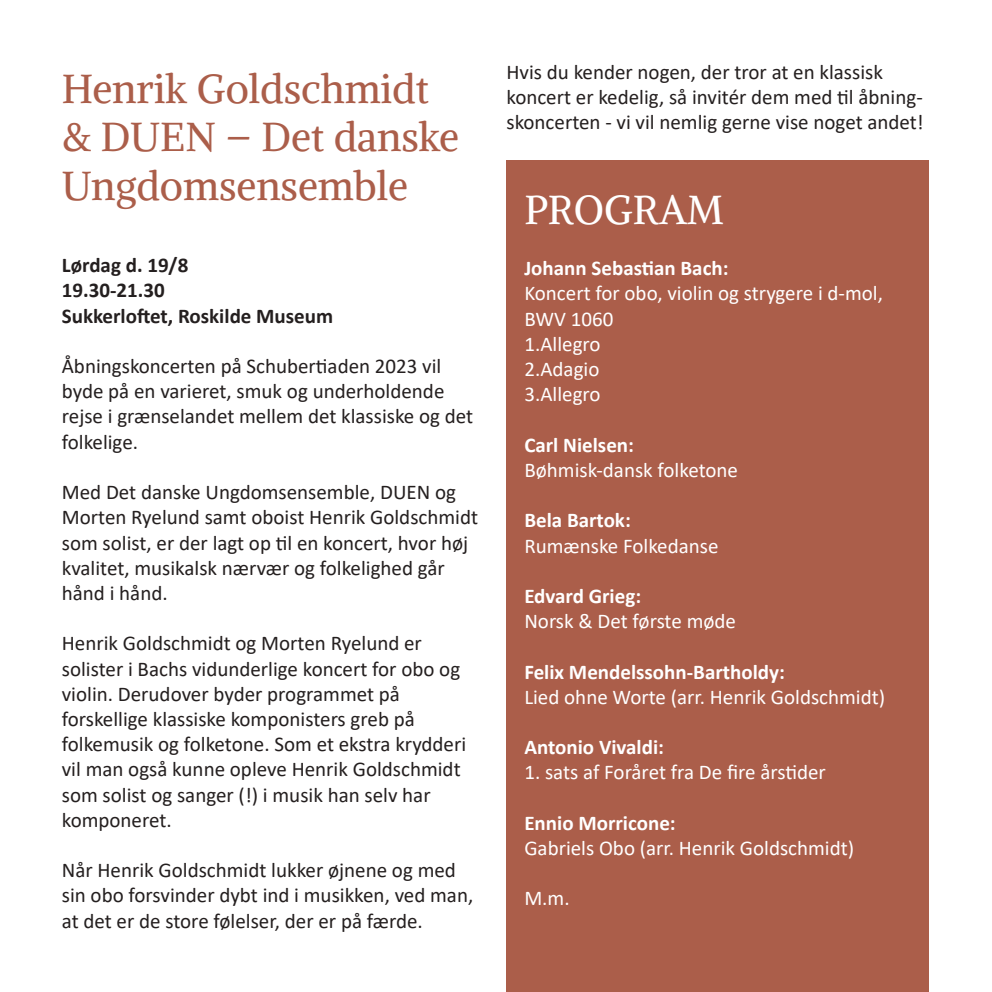
<style>
.page{position:relative;width:992px;height:992px;background:#fff}
.page>*{position:absolute;margin:0;border:0;box-sizing:border-box;transform-origin:0 0}
.t1{font:40.25px/48.3px "Alike";color:#ab5e4a}
.t2{font:40.25px "Alike";color:#fff}
.t3{font:21px/25.2px "Calibri";color:#241f1f}
.t4{font:21px/25.2px "Calibri";color:#fff}
.t5{font:700 21px "Calibri";color:#fff}
.t6{font:700 21px/25.2px "Calibri";color:#241f1f}
</style>
<div class="page">
<div style="left:506px;top:160px;width:423px;height:832px;background:#ab5e4a"></div>
<h1 class="t1" style="left:62px;top:64px;width:399px">Henrik Goldschmidt &amp; DUEN – Det danske<br>Ungdomsensemble</h1>
<p class="t6" style="left:62px;top:252px;width:273px">Lørdag d. 19/8<br>19.30-21.30<br>Sukkerloftet, Roskilde Museum</p>
<p class="t3" style="left:62px;top:353px;width:413px">Åbningskoncerten på Schubertiaden 2023 vil byde på en varieret, smuk og underholdende rejse i grænselandet mellem det klassiske og det folkelige.</p>
<p class="t3" style="left:62px;top:479px;width:418px">Med Det danske Ungdomsensemble, DUEN og Morten Ryelund samt oboist Henrik Goldschmidt som solist, er der lagt op til en koncert, hvor høj kvalitet, musikalsk nærvær og folkelighed går hånd i hånd.</p>
<p class="t3" style="left:62px;top:630px;width:406px">Henrik Goldschmidt og Morten Ryelund er solister i Bachs vidunderlige koncert for obo og violin. Derudover byder programmet på forskellige klassiske komponisters greb på folkemusik og folketone. Som et ekstra krydderi vil man også kunne opleve Henrik Goldschmidt som solist og sanger (!) i musik han selv har komponeret.</p>
<p class="t3" style="left:62px;top:857px;width:413px">Når Henrik Goldschmidt lukker øjnene og med sin obo forsvinder dybt ind i musikken, ved man, at det er de store følelser, der er på færde.</p>
<p class="t3" style="left:506px;top:59px;width:419px">Hvis du kender nogen, der tror at en klassisk koncert er kedelig, så invitér dem med til åbning&shy;skoncerten - vi vil nemlig gerne vise noget andet!</p>
<h1 class="t2" style="left:524px;top:184px;width:201px">PROGRAM</h1>
<p class="t5" style="left:524px;top:253px;width:206px">Johann Sebastian Bach:</p>
<p class="t4" style="left:524px;top:280px;width:360px">Koncert for obo, violin og strygere i d-mol,<br>BWV 1060<br>1.Allegro<br>2.Adagio<br>3.Allegro</p>
<p class="t5" style="left:524px;top:430px;width:111px">Carl Nielsen:</p>
<p class="t4" style="left:524px;top:457px;width:215px">Bøhmisk-dansk folketone</p>
<p class="t5" style="left:524px;top:505px;width:108px">Bela Bartok:</p>
<p class="t4" style="left:524px;top:532px;width:196px">Rumænske Folkedanse</p>
<p class="t5" style="left:524px;top:581px;width:118px">Edvard Grieg:</p>
<p class="t4" style="left:524px;top:608px;width:213px">Norsk &amp; Det første møde</p>
<p class="t5" style="left:524px;top:657px;width:262px">Felix Mendelssohn-Bartholdy:</p>
<p class="t4" style="left:524px;top:683px;width:362px">Lied ohne Worte (arr. Henrik Goldschmidt)</p>
<p class="t5" style="left:524px;top:732px;width:141px">Antonio Vivaldi:</p>
<p class="t4" style="left:524px;top:759px;width:303px">1. sats af Foråret fra De fire årstider</p>
<p class="t5" style="left:524px;top:808px;width:153px">Ennio Morricone:</p>
<p class="t4" style="left:524px;top:835px;width:331px">Gabriels Obo (arr. Henrik Goldschmidt)</p>
<p class="t4" style="left:524px;top:885px;width:47px">M.m.</p>
</div>
